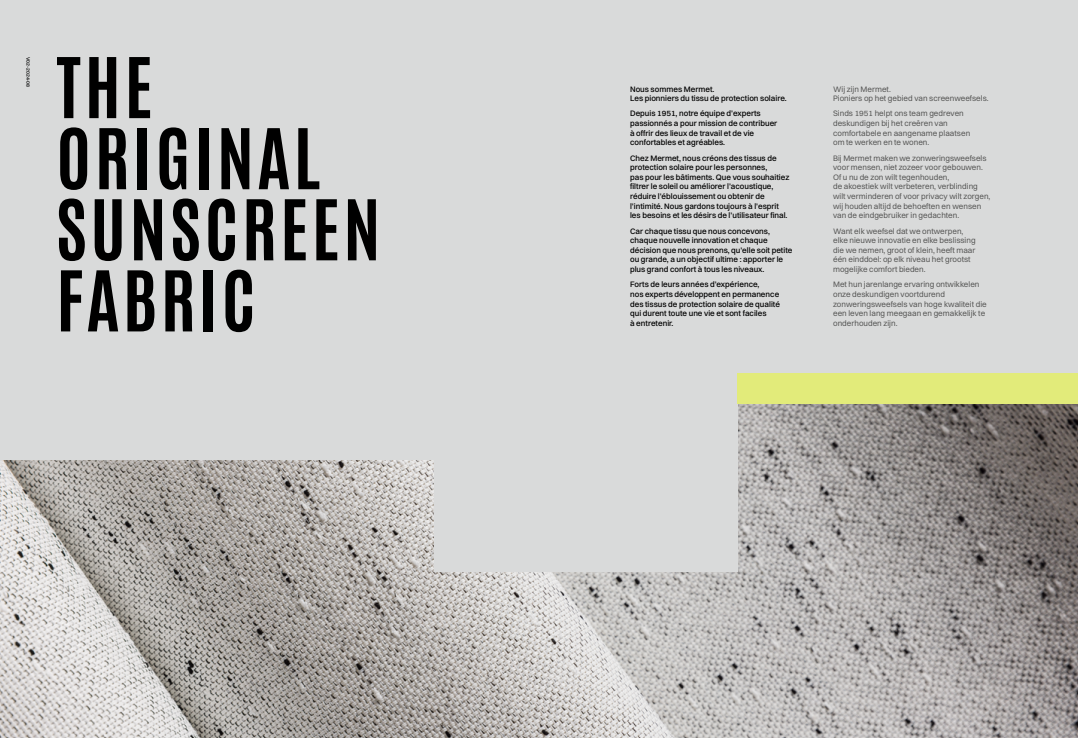
<style>
.page{position:relative;width:1078px;height:738px;background:#fff}
.page>*{position:absolute;margin:0;border:0;box-sizing:border-box;transform-origin:0 0}
.t1{font:71px/71px "Antonio";letter-spacing:.055em;color:#000}
.t2{font:500 8px/9.6px "Switzer";color:#000}
.t3{font:8px/9.6px "Switzer";color:#565655}
.t4{font:500 5px "Switzer";color:#000}
</style>
<div class="page">
<img style="left:0;top:403px;width:1077px;height:334px">
<div style="left:0;top:0;width:482px;height:459px;background:#d9dada"></div>
<div style="left:434px;top:0;width:113px;height:571px;background:#d9dada"></div>
<div style="left:530px;top:0;width:207px;height:571px;background:#d9dada"></div>
<div style="left:722px;top:0;width:355px;height:382px;background:#d9dada"></div>
<div style="left:737px;top:372px;width:340px;height:31px;background:#e2eb7a"></div>
<p class="t4" style="left:31px;top:57px;width:32px;rotate:90deg">V02-2024-08</p>
<h1 class="t1" style="left:56px;top:53px;width:325px">THE<br>ORIGINAL<br>SUNSCREEN<br>FABRIC</h1>
<p class="t2" style="left:630px;top:84px;width:158px">Nous sommes Mermet.<br>Les pionniers du tissu de protection solaire.</p>
<p class="t2" style="left:630px;top:109px;width:149px">Depuis 1951, notre équipe d’experts passionnés a pour mission de contribuer à offrir des lieux de travail et de vie confortables et agréables.</p>
<p class="t2" style="left:630px;top:153px;width:161px">Chez Mermet, nous créons des tissus de protection solaire pour les personnes,<br>pas pour les bâtiments. Que vous souhaitiez filtrer le soleil ou améliorer l’acoustique, réduire l’éblouissement ou obtenir de l’intimité. Nous gardons toujours à l’esprit les besoins et les désirs de l’utilisateur final.</p>
<p class="t2" style="left:630px;top:226px;width:164px">Car chaque tissu que nous concevons, chaque nouvelle innovation et chaque décision que nous prenons, qu’elle soit petite ou grande, a un objectif ultime : apporter le plus grand confort à tous les niveaux.</p>
<p class="t2" style="left:630px;top:279px;width:151px">Forts de leurs années d’expérience,<br>nos experts développent en permanence des tissus de protection solaire de qualité qui durent toute une vie et sont faciles<br>à entretenir.</p>
<p class="t3" style="left:832px;top:84px;width:157px">Wij zijn Mermet.<br>Pioniers op het gebied van screenweefsels.</p>
<p class="t3" style="left:832px;top:109px;width:139px">Sinds 1951 helpt ons team gedreven deskundigen bij het creëren van comfortabele en aangename plaatsen om te werken en te wonen.</p>
<p class="t3" style="left:832px;top:153px;width:159px">Bij Mermet maken we zonweringsweefsels voor mensen, niet zozeer voor gebouwen.<br>Of u nu de zon wilt tegenhouden,<br>de akoestiek wilt verbeteren, verblinding wilt verminderen of voor privacy wilt zorgen, wij houden altijd de behoeften en wensen van de eindgebruiker in gedachten.</p>
<p class="t3" style="left:832px;top:226px;width:144px">Want elk weefsel dat we ontwerpen, elke nieuwe innovatie en elke beslissing die we nemen, groot of klein, heeft maar één einddoel: op elk niveau het grootst mogelijke comfort bieden.</p>
<p class="t3" style="left:832px;top:279px;width:155px">Met hun jarenlange ervaring ontwikkelen onze deskundigen voortdurend zonweringsweefsels van hoge kwaliteit die een leven lang meegaan en gemakkelijk te onderhouden zijn.</p>
</div>
